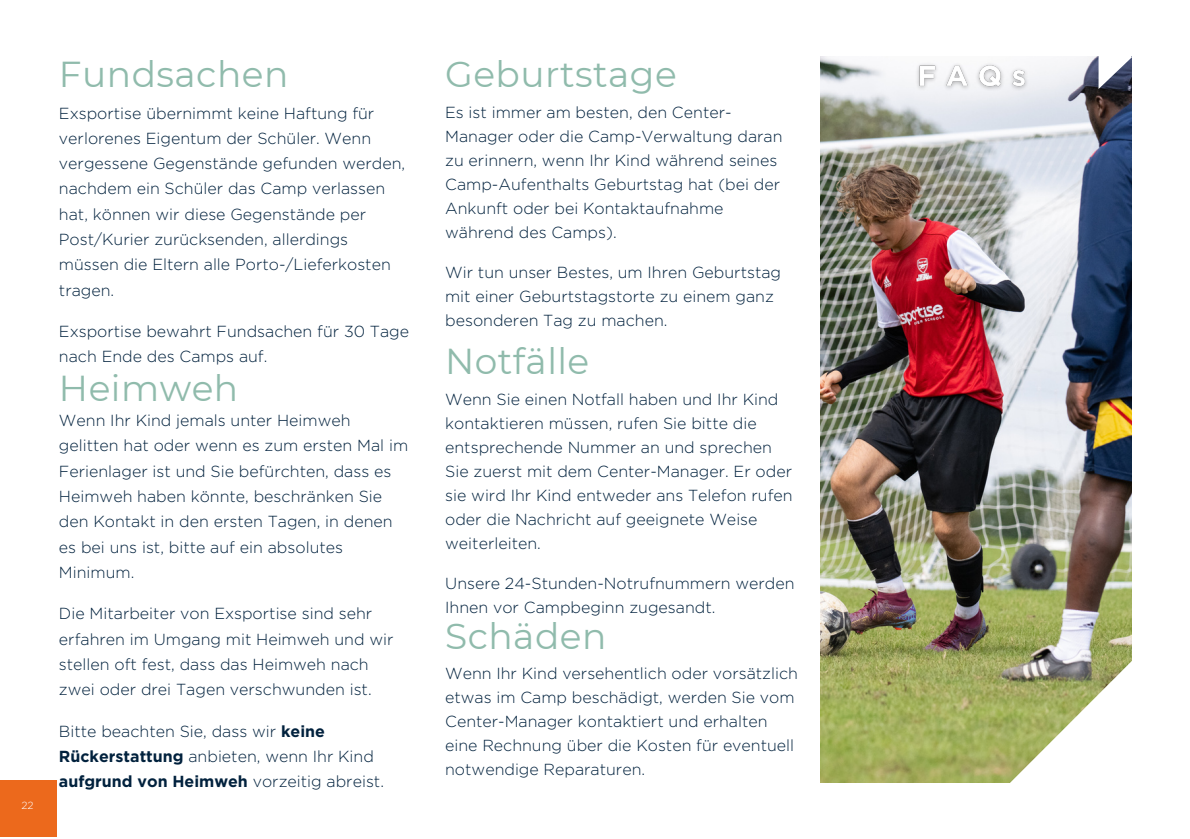
<style>
.page{position:relative;width:1190px;height:839px;background:#fff}
.page>*{position:absolute;margin:0;border:0;box-sizing:border-box;transform-origin:0 0}
.t1{font:36px "Montserrat";letter-spacing:.015em;color:#90bbac}
.t2{font:300 16px/25.4px "Gotham";color:#00213d}
.t3{font:300 10.2px "Gotham";color:#fff}
.s1{font-weight:700}
</style>
<div class="page">
<img style="left:820px;top:56px;width:312px;height:726px">
<svg style="left:1098px;top:56px;width:34px;height:33px"></svg>
<svg style="left:1004px;top:626px;width:128px;height:157px"></svg>
<div style="left:0;top:780px;width:57px;height:57px;background:#ec691c"></div>
<img style="left:911px;top:56px;width:124px;height:42px">
<p class="t3" style="left:21px;top:799px;width:14px">22</p>
<p class="t1" style="left:59px;top:52px;width:231px">Fundsachen</p>
<p class="t2" style="left:59px;top:100px;width:348px">Exsportise übernimmt keine Haftung für verlorenes Eigentum der Schüler. Wenn vergessene Gegenstände gefunden werden, nachdem ein Schüler das Camp verlassen hat, können wir diese Gegenstände per Post/Kurier zurücksenden, allerdings müssen die Eltern alle Porto-/Lieferkosten tragen.</p>
<p class="t2" style="left:59px;top:318px;width:352px">Exsportise bewahrt Fundsachen für 30 Tage nach Ende des Camps auf.</p>
<p class="t1" style="left:59px;top:366px;width:181px">Heimweh</p>
<p class="t2" style="left:59px;top:407px;width:351px">Wenn Ihr Kind jemals unter Heimweh gelitten hat oder wenn es zum ersten Mal im Ferienlager ist und Sie befürchten, dass es Heimweh haben könnte, beschränken Sie den Kontakt in den ersten Tagen, in denen es bei uns ist, bitte auf ein absolutes Minimum.</p>
<p class="t2" style="left:59px;top:600px;width:336px">Die Mitarbeiter von Exsportise sind sehr erfahren im Umgang mit Heimweh und wir stellen oft fest, dass das Heimweh nach zwei oder drei Tagen verschwunden ist.</p>
<p class="t2" style="left:59px;top:718px;width:327px">Bitte beachten Sie, dass wir <span class="s1">keine<br>Rückerstattung</span> anbieten, wenn Ihr Kind <span class="s1">aufgrund von Heimweh</span> vorzeitig abreist.</p>
<p class="t1" style="left:445px;top:52px;width:233px">Geburtstage</p>
<p class="t2" style="left:445px;top:100px;width:339px;line-height:24px">Es ist immer am besten, den Center-Manager oder die Camp-Verwaltung daran zu erinnern, wenn Ihr Kind während seines Camp-Aufenthalts Geburtstag hat (bei der Ankunft oder bei Kontaktaufnahme während des Camps).</p>
<p class="t2" style="left:445px;top:260px;width:337px;line-height:24px">Wir tun unser Bestes, um Ihren Geburtstag mit einer Geburtstagstorte zu einem ganz besonderen Tag zu machen.</p>
<p class="t1" style="left:445px;top:339px;width:146px">Notfälle</p>
<p class="t2" style="left:445px;top:387px;width:349px;line-height:24px">Wenn Sie einen Notfall haben und Ihr Kind kontaktieren müssen, rufen Sie bitte die entsprechende Nummer an und sprechen Sie zuerst mit dem Center-Manager. Er oder sie wird Ihr Kind entweder ans Telefon rufen oder die Nachricht auf geeignete Weise weiterleiten.</p>
<p class="t2" style="left:445px;top:571px;width:351px;line-height:24px">Unsere 24-Stunden-Notrufnummern werden<br>Ihnen vor Campbeginn zugesandt.</p>
<p class="t1" style="left:445px;top:614px;width:163px">Schäden</p>
<p class="t2" style="left:445px;top:661px;width:354px;line-height:24px">Wenn Ihr Kind versehentlich oder vorsätzlich etwas im Camp beschädigt, werden Sie vom Center-Manager kontaktiert und erhalten eine Rechnung über die Kosten für eventuell notwendige Reparaturen.</p>
</div>
